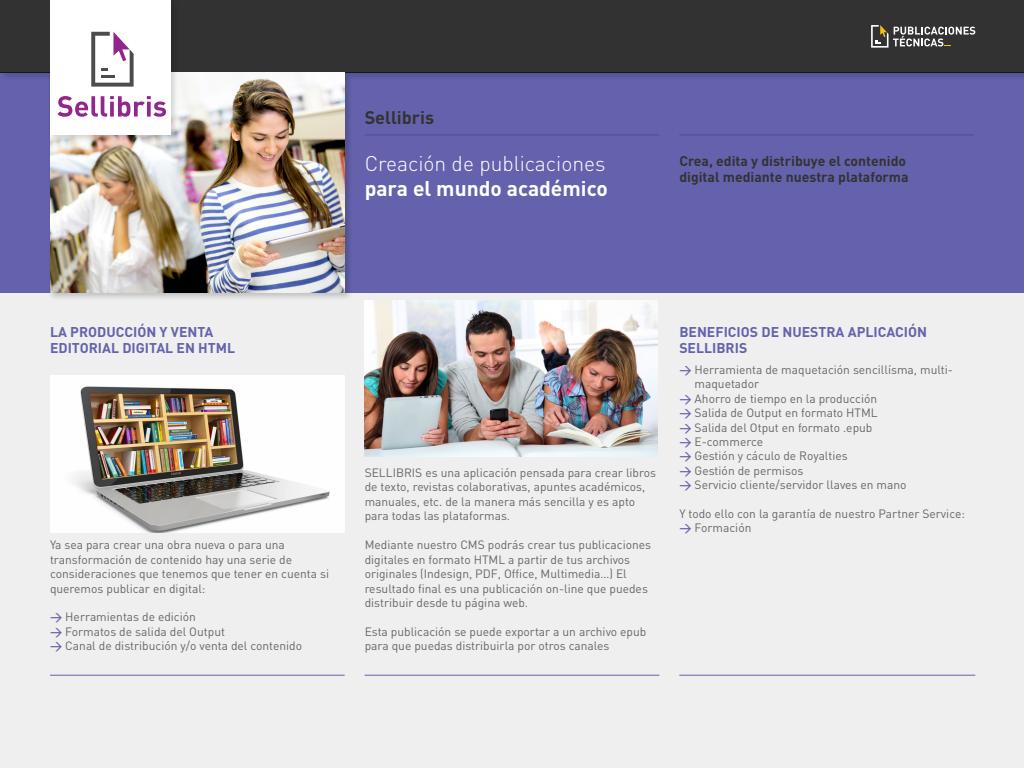
<style>
.page{position:relative;width:1024px;height:768px;background:#efefef}
.page>*{position:absolute;margin:0;border:0;box-sizing:border-box;transform-origin:0 0}
.t1{font:300 21px "DIN";color:#fff}
.t2{font:700 21px "DIN";color:#fff}
.t3{font:700 18px "DIN";color:#333}
.t4{font:700 14px/16.8px "DIN";color:#6462ac}
.t5{font:700 14px/16.8px "DIN";color:#333}
.t6{font:12px/14.4px "DIN";color:#666}
.s1{font-weight:500;color:#6462ac}
</style>
<div class="page">
<div style="left:290px;top:73px;width:734px;height:220px;background:#6462ac"></div>
<div style="left:0;top:73px;width:240px;height:220px;background:#6462ac"></div>
<div style="left:0;top:0;width:1024px;height:82px;background:#000;opacity:.2"></div>
<div style="left:0;top:0;width:1024px;height:73px;background:#323232"></div>
<div style="left:48px;top:70px;width:305px;height:231px;background:#000;opacity:.2"></div>
<img style="left:50px;top:73px;width:295px;height:220px">
<svg style="left:871px;top:25px;width:104px;height:23px"></svg>
<hr style="left:365px;top:134px;width:294px;height:1px;background:#000">
<hr style="left:679px;top:134px;width:295px;height:1px;background:#000">
<hr style="left:50px;top:675px;width:295px;height:1px;background:#6462ac">
<hr style="left:365px;top:675px;width:294px;height:1px;background:#6462ac">
<hr style="left:679px;top:675px;width:296px;height:1px;background:#6462ac">
<img style="left:50px;top:375px;width:295px;height:158px">
<img style="left:365px;top:300px;width:292px;height:157px">
<div style="left:48px;top:0;width:132px;height:143px;background:#000;opacity:.15"></div>
<div style="left:50px;top:0;width:121px;height:134px;background:#fff"></div>
<svg style="left:91px;top:32px;width:43px;height:55px"></svg>
<hr style="left:101px;top:75px;width:14px;height:3px;background:#4b4c4d">
<svg style="left:57px;top:96px;width:109px;height:21px"></svg>
<p class="t3" style="left:365px;top:106px;width:71px">Sellibris</p>
<p class="t1" style="left:365px;top:150px;width:242px">Creación de publicaciones</p>
<p class="t2" style="left:365px;top:175px;width:245px">para el mundo académico</p>
<p class="t5" style="left:679px;top:152px;width:231px">Crea, edita y distribuye el contenido digital mediante nuestra plataforma</p>
<p class="t4" style="left:50px;top:323px;width:187px">LA PRODUCCIÓN Y VENTA<br>EDITORIAL DIGITAL EN HTML</p>
<p class="t6" style="left:50px;top:538px;width:281px">Ya sea para crear una obra nueva o para una transformación de contenido hay una serie de consideraciones que tenemos que tener en cuenta si queremos publicar en digital:</p>
<p class="t6" style="left:50px;top:610px;width:147px"><span class="s1">&gt;</span> Herramientas de edición</p>
<p class="t6" style="left:50px;top:624px;width:177px"><span class="s1">&gt;</span> Formatos de salida del Output</p>
<p class="t6" style="left:50px;top:638px;width:254px"><span class="s1">&gt;</span> Canal de distribución y/o venta del contenido</p>
<p class="t6" style="left:365px;top:465px;width:293px">SELLIBRIS es una aplicación pensada para crear libros de texto, revistas colaborativas, apuntes académicos, manuales, etc. de la manera más sencilla y es apto para todas las plataformas.</p>
<p class="t6" style="left:365px;top:538px;width:288px">Mediante nuestro CMS podrás crear tus publicaciones digitales en formato HTML a partir de tus archivos originales (Indesign, PDF, Office, Multimedia…) El resultado final es una publicación on-line que puedes distribuir desde tu página web.</p>
<p class="t6" style="left:365px;top:624px;width:283px">Esta publicación se puede exportar a un archivo epub para que puedas distribuirla por otros canales</p>
<p class="t4" style="left:679px;top:323px;width:249px">BENEFICIOS DE NUESTRA APLICACIÓN<br>SELLIBRIS</p>
<p class="t6" style="left:695px;top:362px;width:260px;text-indent:-15px"><span class="s1">&gt;</span> Herramienta de maquetación sencillísma, multi&shy;maquetador</p>
<p class="t6" style="left:679px;top:391px;width:199px"><span class="s1">&gt;</span> Ahorro de tiempo en la producción</p>
<p class="t6" style="left:679px;top:405px;width:200px"><span class="s1">&gt;</span> Salida de Output en formato HTML</p>
<p class="t6" style="left:679px;top:420px;width:195px"><span class="s1">&gt;</span> Salida del Otput en formato .epub</p>
<p class="t6" style="left:679px;top:434px;width:85px"><span class="s1">&gt;</span> E-commerce</p>
<p class="t6" style="left:679px;top:449px;width:170px"><span class="s1">&gt;</span> Gestión y cáculo de Royalties</p>
<p class="t6" style="left:679px;top:463px;width:126px"><span class="s1">&gt;</span> Gestión de permisos</p>
<p class="t6" style="left:679px;top:477px;width:229px"><span class="s1">&gt;</span> Servicio cliente/servidor llaves en mano</p>
<p class="t6" style="left:679px;top:506px;width:287px">Y todo ello con la garantía de nuestro Partner Service: <span class="s1">&gt;</span> Formación</p>
</div>
